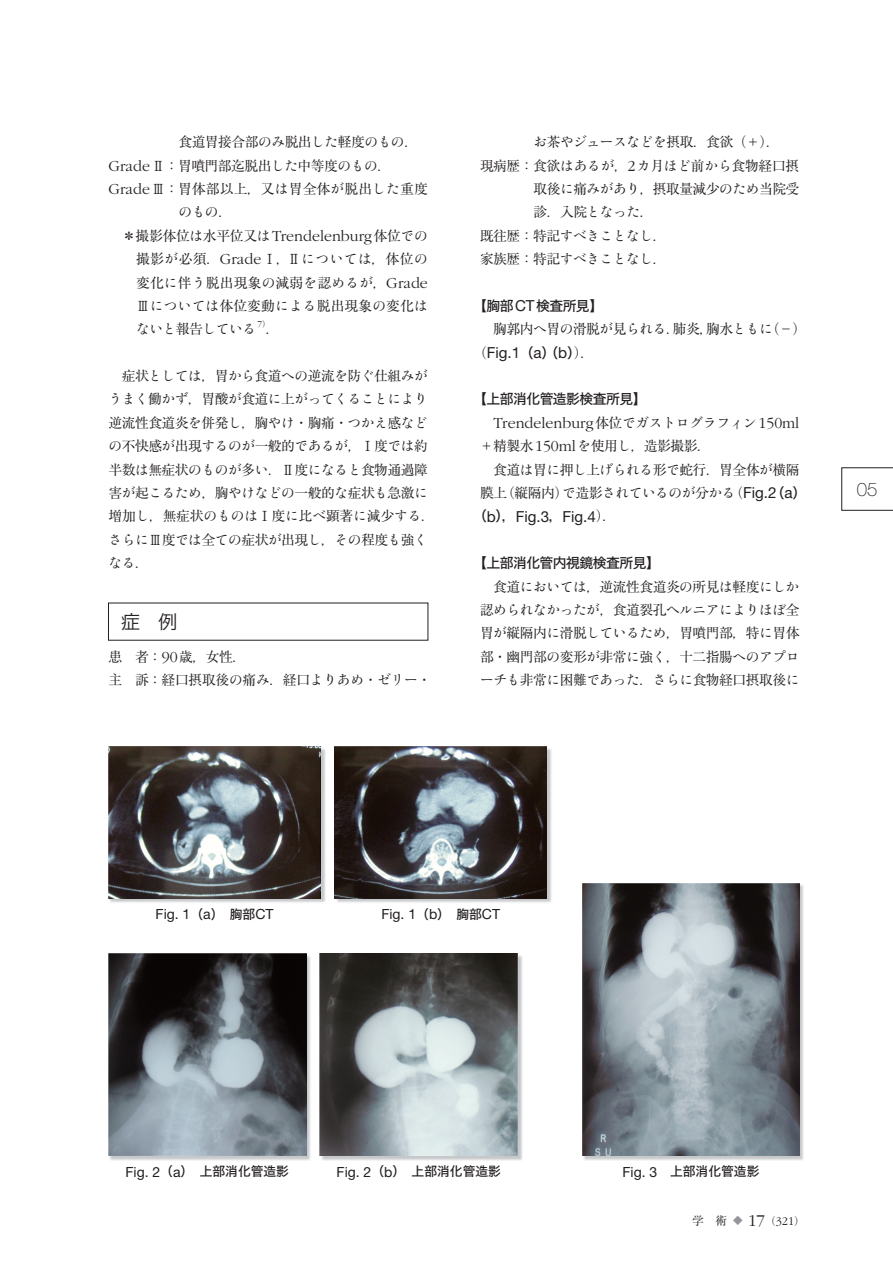
<style>
.page{position:relative;width:893px;height:1263px;background:#fff}
.page>*{position:absolute;margin:0;border:0;box-sizing:border-box;transform-origin:0 0}
.t1{font:19.2px "Hira Kaku Pro W3";color:#231f20}
.t2{font:100 18.75px "Helvetica Neue";color:#231f20}
.t3{font:300 15.9px "Garamond";color:#231f20}
.t4{font:15.15px "Helvetica Neue";color:#231f20}
.t5{font:14.1px "Helvetica Neue";color:#231f20}
.t6{font:13.8px/23.4px "Ryumin Pr 5";letter-spacing:-.04em;color:#231f20}
.t7{font:13.8px/23.4px "Ryumin Std Regular KO";letter-spacing:-.04em;color:#231f20}
.t8{font:13.8px "Hira Kaku Std W5";letter-spacing:-.04em;color:#231f20}
.t9{font:13.8px "Ryumin Pr 5";letter-spacing:-.015em;color:#231f20}
.t10{font:13.8px "Ryumin Pr 5";letter-spacing:-.02em;color:#231f20}
.t11{font:12.75px "Hira Kaku Std W5";color:#231f20}
.t12{font:11.7px "Ryumin Pr 5";color:#231f20}
.t13{font:300 9.3px "Garamond";color:#231f20}
.s1{font-family:"Ryumin Std Regular KO"}
.s2{font-family:"Garamond";font-weight:300;font-size:15.9px}
.s3{font-family:"Ryumin Pr 5"}
.s4{font-family:"Ryumin Pr 5";font-weight:400;font-size:13.8px}
.s5{font-family:"Ryumin Std Regular KO";font-weight:400;font-size:13.8px}
.s6{font-family:"Ryumin Pr 5";font-weight:400;font-size:8.1px}
.s7{font-family:"Helvetica Neue";font-size:15.15px}
.s8{font-family:"Ryumin Pr 5";font-size:13.8px}
.s9{font-family:"Hira Kaku Std W5";font-size:13.8px}
.s10{font-family:"Hira Kaku Std W5"}
.s11{font-family:"Hira Kaku Std W5";font-size:12.75px}
.s12{font-family:"Helvetica Neue";font-size:14.1px}
.s13{font-size:9.6px;color:#939598}
.s14{font-family:"Garamond";font-weight:300;font-size:17.1px}
.s15{font-size:10.65px}
.s16{font-family:"Garamond";font-weight:300;font-size:12.15px}
</style>
<div class="page">
<svg style="left:841px;top:468px;width:52px;height:42px"></svg>
<img style="left:583px;top:884px;width:221px;height:276px">
<img style="left:582px;top:883px;width:217px;height:272px">
<img style="left:321px;top:955px;width:202px;height:206px">
<img style="left:320px;top:954px;width:198px;height:201px">
<img style="left:335px;top:748px;width:217px;height:155px">
<img style="left:335px;top:747px;width:212px;height:151px">
<img style="left:109px;top:954px;width:202px;height:207px">
<img style="left:108px;top:954px;width:198px;height:201px">
<img style="left:109px;top:748px;width:217px;height:155px">
<img style="left:108px;top:747px;width:213px;height:151px">
<p class="t6" style="left:108px;top:129px;width:321px;text-indent:70px">食道胃接合部<span class="s1">のみ</span>脱出<span class="s1">した</span>軽度<span class="s1">のもの</span>．<br><span class="s2">Grade</span>Ⅱ：胃噴門部迄脱出<span class="s1">した</span>中等度<span class="s1">のもの</span>．<br><span class="s2">Grade</span>Ⅲ：胃体部以上，又<span class="s1">は</span>胃全体<span class="s1">が</span>脱出<span class="s1">した</span>重度</p>
<p class="t7" style="left:178px;top:199px;width:55px">のもの<span class="s3">．</span></p>
<p class="t3" style="left:122px;top:227px;width:307px"><span class="s4">＊撮影体位</span><span class="s5">は</span><span class="s4">水平位又</span><span class="s5">は</span>Trendelenburg<span class="s4">体位</span><span class="s5">での</span></p>
<p class="t6" style="left:136px;top:246px;width:293px;text-align:justify">撮影<span class="s1">が</span>必須．<span class="s2">Grade</span>Ⅰ，Ⅱ<span class="s1">については</span>，体位<span class="s1">の</span>変化<span class="s1">に</span>伴<span class="s1">う</span>脱出現象<span class="s1">の</span>減弱<span class="s1">を</span>認<span class="s1">めるが</span>，<span class="s2">Grade </span>Ⅲ<span class="s1">については</span>体位変動<span class="s1">による</span>脱出現象<span class="s1">の</span>変化<span class="s1">は</span></p>
<p class="t7" style="left:136px;top:316px;width:122px">ないと<span class="s3">報告</span>している</p>
<p class="t13" style="left:258px;top:320px;width:14px">7<span class="s6">）</span></p>
<p class="t6" style="left:266px;top:316px;width:15px">．</p>
<p class="t6" style="left:108px;top:363px;width:321px">　症状<span class="s1">としては</span>，胃<span class="s1">から</span>食道<span class="s1">への</span>逆流<span class="s1">を</span>防<span class="s1">ぐ</span>仕組<span class="s1">みが</span></p>
<p class="t7" style="left:108px;top:386px;width:321px">うまく<span class="s3">働</span>かず<span class="s3">，胃酸</span>が<span class="s3">食道</span>に<span class="s3">上</span>がってくることにより</p>
<p class="t6" style="left:108px;top:410px;width:321px">逆流性食道炎<span class="s1">を</span>併発<span class="s1">し</span>，胸<span class="s1">やけ</span>・胸痛・<span class="s1">つかえ</span>感<span class="s1">など</span></p>
<p class="t7" style="left:108px;top:433px;width:321px">の<span class="s3">不快感</span>が<span class="s3">出現</span>するのが<span class="s3">一般的</span>であるが<span class="s3">，Ⅰ度</span>では<span class="s3">約</span></p>
<p class="t6" style="left:108px;top:457px;width:321px">半数<span class="s1">は</span>無症状<span class="s1">のものが</span>多<span class="s1">い</span>．Ⅱ度<span class="s1">になると</span>食物通過障</p>
<p class="t7" style="left:109px;top:480px;width:321px"><span class="s3">害</span>が<span class="s3">起</span>こるため<span class="s3">，胸</span>やけなどの<span class="s3">一般的</span>な<span class="s3">症状</span>も<span class="s3">急激</span>に</p>
<p class="t9" style="left:109px;top:505px;width:328px">増加<span class="s1">し</span>，無症状<span class="s1">のものは</span>Ⅰ度<span class="s1">に</span>比<span class="s1">べ</span>顕著<span class="s1">に</span>減少<span class="s1">する</span>．</p>
<p class="t7" style="left:109px;top:527px;width:321px">さらに<span class="s3">Ⅲ度</span>では<span class="s3">全</span>ての<span class="s3">症状</span>が<span class="s3">出現</span>し<span class="s3">，</span>その<span class="s3">程度</span>も<span class="s3">強</span>くなる<span class="s3">．</span></p>
<h1 class="t1" style="left:121px;top:604px;width:58px">症　例</h1>
<p class="t6" style="left:108px;top:644px;width:324px">患　者：<span class="s2">90</span>歳，女性．<br>主　訴：経口摂取後<span class="s1">の</span>痛<span class="s1">み</span>．経口<span class="s1">よりあめ</span>・<span class="s1">ゼリー</span>・</p>
<p class="t6" style="left:533px;top:129px;width:248px"><span class="s1">お</span>茶<span class="s1">やジュースなどを</span>摂取．食欲（＋）．</p>
<p class="t10" style="left:480px;top:155px;width:321px">現病歴：食欲<span class="s1">はあるが</span>，<span class="s2">2</span><span class="s1">カ</span>月<span class="s1">ほど</span>前<span class="s1">から</span>食物経口摂</p>
<p class="t6" style="left:533px;top:176px;width:267px">取後<span class="s1">に</span>痛<span class="s1">みがあり</span>，摂取量減少<span class="s1">のため</span>当院受</p>
<p class="t6" style="left:533px;top:200px;width:122px">診．入院<span class="s1">となった</span>．</p>
<p class="t6" style="left:480px;top:223px;width:188px">既往歴：特記<span class="s1">すべきことなし</span>．</p>
<p class="t6" style="left:480px;top:246px;width:188px">家族歴：特記<span class="s1">すべきことなし</span>．</p>
<p class="t8" style="left:473px;top:295px;width:132px">【胸部<span class="s7">CT</span>検査所見】</p>
<p class="t6" style="left:480px;top:316px;width:328px">　胸郭内<span class="s1">へ</span>胃<span class="s1">の</span>滑脱<span class="s1">が</span>見<span class="s1">られる</span>．肺炎，胸水<span class="s1">ともに</span>（－）</p>
<p class="t4" style="left:473px;top:343px;width:123px"><span class="s8">（</span>Fig.1<span class="s9">（</span>a<span class="s9">）（</span>b<span class="s9">）</span><span class="s8">）．</span></p>
<p class="t8" style="left:473px;top:389px;width:175px">【上部消化管造影検査所見】</p>
<p class="t3" style="left:493px;top:414px;width:307px">Trendelenburg<span class="s4">体位</span><span class="s5">でガストログラフィン</span>150ml</p>
<p class="t6" style="left:480px;top:433px;width:328px">＋精製水<span class="s2">150ml</span><span class="s1">を</span>使用<span class="s1">し</span>，造影撮影．<br>　食道<span class="s1">は</span>胃<span class="s1">に</span>押<span class="s1">し</span>上<span class="s1">げられる</span>形<span class="s1">で</span>蛇行．胃全体<span class="s1">が</span>横隔膜上（縦隔内）<span class="s1">で</span>造影<span class="s1">されているのが</span>分<span class="s1">かる</span>（<span class="s7">Fig.2</span><span class="s10">（</span><span class="s7">a</span><span class="s10">）</span></p>
<p class="t4" style="left:473px;top:507px;width:145px"><span class="s9">（</span>b<span class="s9">），</span>Fig.3<span class="s9">，</span>Fig.4<span class="s8">）．</span></p>
<p class="t8" style="left:473px;top:552px;width:188px">【上部消化管内視鏡検査所見】</p>
<p class="t6" style="left:480px;top:574px;width:321px">　食道<span class="s1">においては</span>，逆流性食道炎<span class="s1">の</span>所見<span class="s1">は</span>軽度<span class="s1">にしか</span></p>
<p class="t7" style="left:480px;top:597px;width:321px"><span class="s3">認</span>められなかったが<span class="s3">，食道裂孔</span>ヘルニアによりほぼ<span class="s3">全</span></p>
<p class="t6" style="left:480px;top:620px;width:321px">胃<span class="s1">が</span>縦隔内<span class="s1">に</span>滑脱<span class="s1">しているため</span>，胃噴門部，特<span class="s1">に</span>胃体部・幽門部<span class="s1">の</span>変形<span class="s1">が</span>非常<span class="s1">に</span>強<span class="s1">く</span>，十二指腸<span class="s1">へのアプロ</span></p>
<p class="t7" style="left:480px;top:667px;width:321px">ーチも<span class="s3">非常</span>に<span class="s3">困難</span>であった<span class="s3">．</span>さらに<span class="s3">食物経口摂取後</span>に</p>
<h2 class="t2" style="left:857px;top:479px;width:22px">05</h2>
<p class="t5" style="left:156px;top:906px;width:119px">Fig. 1<span class="s11">（</span>a<span class="s11">）　胸部</span>CT</p>
<p class="t5" style="left:381px;top:906px;width:120px">Fig. 1<span class="s11">（</span>b<span class="s11">）　胸部</span>CT</p>
<p class="t11" style="left:125px;top:1162px;width:165px"><span class="s12">Fig. 2</span>（<span class="s12">a</span>）　上部消化管造影</p>
<p class="t11" style="left:337px;top:1162px;width:166px"><span class="s12">Fig. 2</span>（<span class="s12">b</span>）　上部消化管造影</p>
<p class="t11" style="left:622px;top:1162px;width:138px"><span class="s12">Fig. 3</span>　上部消化管造影</p>
<p class="t12" style="left:692px;top:1211px;width:114px">学　術 <span class="s13">◆</span> <span class="s14">17</span><span class="s15">（</span><span class="s16">321</span><span class="s15">）</span></p>
</div>
